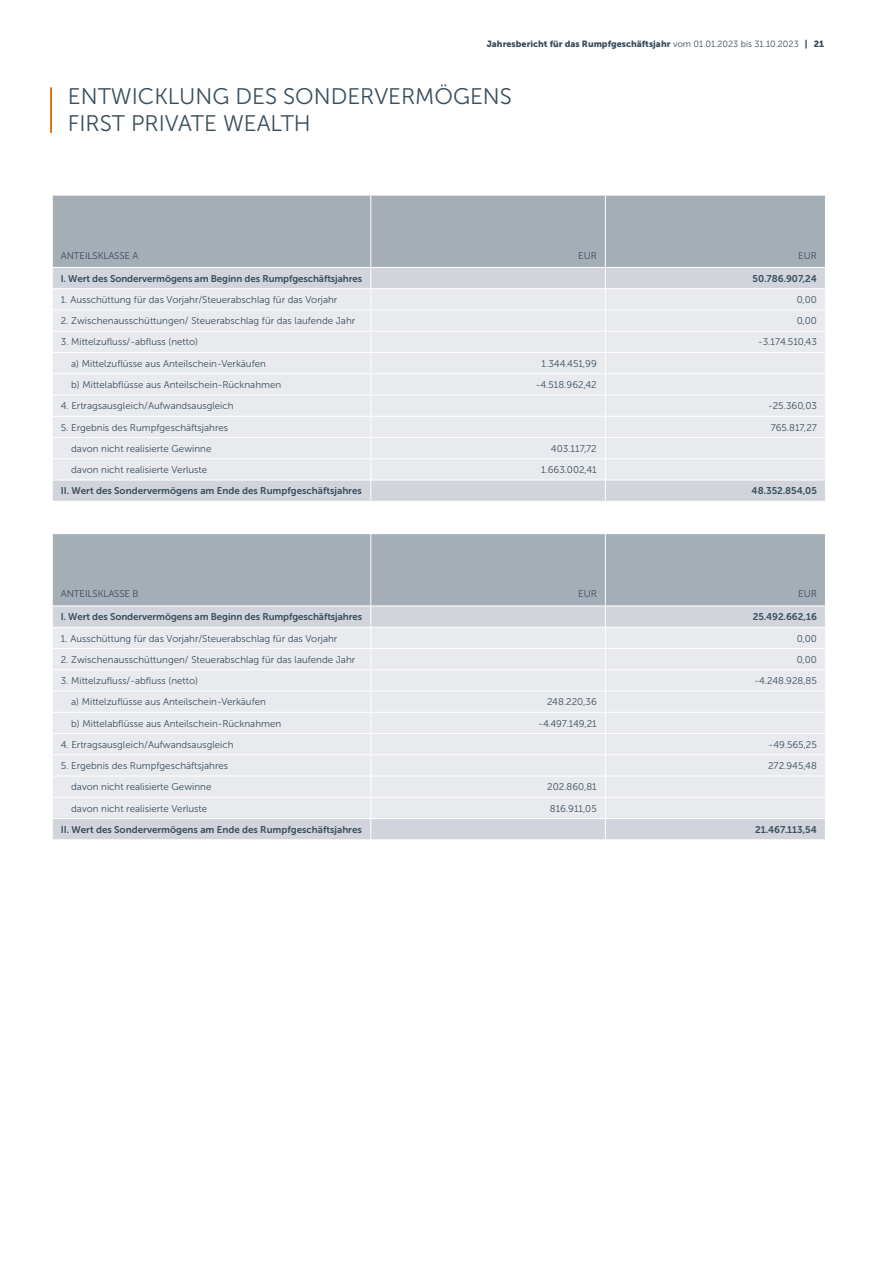
<style>
.page{position:relative;width:893px;height:1263px;background:#fff}
.page>*{position:absolute;margin:0;border:0;box-sizing:border-box;transform-origin:0 0}
.t1{font:22.5px/27px "Museo Sans 300";color:#394d5c}
.t2{font:9.75px "Museo Sans 300";color:#394d5c}
.t3{font:9.75px "Museo Sans 700";color:#394d5c}
.t4{font:9px "Museo Sans 900";color:#394d5c}
.s1{font-family:"Museo Sans 300"}
</style>
<div class="page">
<hr style="left:50px;top:87px;width:2px;height:46px;background:#dc6b02">
<div style="left:53px;top:196px;width:772px;height:71px;background:#a5adb7"></div>
<div style="left:53px;top:268px;width:772px;height:233px;background:#d1d4db"></div>
<div style="left:53px;top:289px;width:772px;height:191px;background:#e8eaee"></div>
<hr style="left:52px;top:288px;width:319px;height:1px;background:#fff">
<hr style="left:371px;top:288px;width:234px;height:1px;background:#fff">
<hr style="left:371px;top:310px;width:234px;height:1px;background:#fff">
<hr style="left:371px;top:331px;width:234px;height:1px;background:#fff">
<hr style="left:371px;top:352px;width:234px;height:1px;background:#fff">
<hr style="left:371px;top:373px;width:234px;height:1px;background:#fff">
<hr style="left:371px;top:395px;width:234px;height:1px;background:#fff">
<hr style="left:371px;top:416px;width:234px;height:1px;background:#fff">
<hr style="left:371px;top:437px;width:234px;height:1px;background:#fff">
<hr style="left:371px;top:458px;width:234px;height:1px;background:#fff">
<hr style="left:371px;top:480px;width:234px;height:1px;background:#fff">
<hr style="left:53px;top:310px;width:317px;height:1px;background:#fff">
<hr style="left:53px;top:331px;width:317px;height:1px;background:#fff">
<hr style="left:53px;top:352px;width:317px;height:1px;background:#fff">
<hr style="left:53px;top:373px;width:317px;height:1px;background:#fff">
<hr style="left:53px;top:395px;width:317px;height:1px;background:#fff">
<hr style="left:53px;top:416px;width:317px;height:1px;background:#fff">
<hr style="left:53px;top:437px;width:317px;height:1px;background:#fff">
<hr style="left:53px;top:458px;width:317px;height:1px;background:#fff">
<hr style="left:53px;top:480px;width:317px;height:1px;background:#fff">
<hr style="left:605px;top:310px;width:220px;height:1px;background:#fff">
<hr style="left:605px;top:331px;width:220px;height:1px;background:#fff">
<hr style="left:605px;top:352px;width:220px;height:1px;background:#fff">
<hr style="left:605px;top:373px;width:220px;height:1px;background:#fff">
<hr style="left:605px;top:395px;width:220px;height:1px;background:#fff">
<hr style="left:605px;top:416px;width:220px;height:1px;background:#fff">
<hr style="left:605px;top:437px;width:220px;height:1px;background:#fff">
<hr style="left:605px;top:458px;width:220px;height:1px;background:#fff">
<hr style="left:605px;top:480px;width:220px;height:1px;background:#fff">
<hr style="left:605px;top:288px;width:221px;height:1px;background:#fff">
<hr style="left:370px;top:196px;width:1px;height:71px;background:#fff">
<svg style="left:370px;top:268px;width:1px;height:233px"></svg>
<hr style="left:605px;top:196px;width:1px;height:71px;background:#fff">
<svg style="left:605px;top:268px;width:1px;height:233px"></svg>
<div style="left:53px;top:534px;width:772px;height:72px;background:#a5adb7"></div>
<div style="left:53px;top:607px;width:772px;height:232px;background:#d1d4db"></div>
<div style="left:53px;top:628px;width:772px;height:190px;background:#e8eaee"></div>
<hr style="left:52px;top:627px;width:319px;height:1px;background:#fff">
<hr style="left:371px;top:627px;width:234px;height:1px;background:#fff">
<hr style="left:371px;top:648px;width:234px;height:1px;background:#fff">
<hr style="left:371px;top:669px;width:234px;height:1px;background:#fff">
<hr style="left:371px;top:691px;width:234px;height:1px;background:#fff">
<hr style="left:371px;top:712px;width:234px;height:1px;background:#fff">
<hr style="left:371px;top:733px;width:234px;height:1px;background:#fff">
<hr style="left:371px;top:754px;width:234px;height:1px;background:#fff">
<hr style="left:371px;top:776px;width:234px;height:1px;background:#fff">
<hr style="left:371px;top:797px;width:234px;height:1px;background:#fff">
<hr style="left:371px;top:818px;width:234px;height:1px;background:#fff">
<hr style="left:53px;top:648px;width:317px;height:1px;background:#fff">
<hr style="left:53px;top:669px;width:317px;height:1px;background:#fff">
<hr style="left:53px;top:691px;width:317px;height:1px;background:#fff">
<hr style="left:53px;top:712px;width:317px;height:1px;background:#fff">
<hr style="left:53px;top:733px;width:317px;height:1px;background:#fff">
<hr style="left:53px;top:754px;width:317px;height:1px;background:#fff">
<hr style="left:53px;top:776px;width:317px;height:1px;background:#fff">
<hr style="left:53px;top:797px;width:317px;height:1px;background:#fff">
<hr style="left:53px;top:818px;width:317px;height:1px;background:#fff">
<hr style="left:605px;top:648px;width:220px;height:1px;background:#fff">
<hr style="left:605px;top:669px;width:220px;height:1px;background:#fff">
<hr style="left:605px;top:691px;width:220px;height:1px;background:#fff">
<hr style="left:605px;top:712px;width:220px;height:1px;background:#fff">
<hr style="left:605px;top:733px;width:220px;height:1px;background:#fff">
<hr style="left:605px;top:754px;width:220px;height:1px;background:#fff">
<hr style="left:605px;top:776px;width:220px;height:1px;background:#fff">
<hr style="left:605px;top:797px;width:220px;height:1px;background:#fff">
<hr style="left:605px;top:818px;width:220px;height:1px;background:#fff">
<hr style="left:605px;top:627px;width:221px;height:1px;background:#fff">
<hr style="left:370px;top:534px;width:1px;height:72px;background:#fff">
<svg style="left:370px;top:606px;width:1px;height:233px"></svg>
<hr style="left:605px;top:534px;width:1px;height:72px;background:#fff">
<svg style="left:605px;top:606px;width:1px;height:233px"></svg>
<p class="t4" style="left:487px;top:39px;width:339px">Jahresbericht für das Rumpfgeschäftsjahr <span class="s1">vom 01.01.2023 bis 31.10.2023</span> | 21</p>
<h1 class="t1" style="left:68px;top:83px;width:446px">ENTWICKLUNG DES SONDERVERMÖGENS<br>FIRST PRIVATE WEALTH</h1>
<p class="t2" style="left:61px;top:250px;width:79px">ANTEILSKLASSE A</p>
<p class="t2" style="left:578px;top:250px;width:20px">EUR</p>
<p class="t2" style="left:798px;top:250px;width:20px">EUR</p>
<p class="t3" style="left:61px;top:273px;width:303px">I. Wert des Sondervermögens am Beginn des Rumpfgeschäftsjahres</p>
<p class="t3" style="left:752px;top:273px;width:66px">50.786.907,24</p>
<p class="t2" style="left:61px;top:294px;width:278px">1. Ausschüttung für das Vorjahr/Steuerabschlag für das Vorjahr</p>
<p class="t2" style="left:797px;top:294px;width:22px">0,00</p>
<p class="t2" style="left:61px;top:316px;width:296px">2. Zwischenausschüttungen/ Steuerabschlag für das laufende Jahr</p>
<p class="t2" style="left:797px;top:316px;width:22px">0,00</p>
<p class="t2" style="left:61px;top:337px;width:139px">3. Mittelzufluss/-abfluss (netto)</p>
<p class="t2" style="left:758px;top:337px;width:60px">-3.174.510,43</p>
<p class="t2" style="left:71px;top:358px;width:196px">a) Mittelzuflüsse aus Anteilschein-Verkäufen</p>
<p class="t2" style="left:542px;top:358px;width:57px">1.344.451,99</p>
<p class="t2" style="left:71px;top:379px;width:212px">b) Mittelabflüsse aus Anteilschein-Rücknahmen</p>
<p class="t2" style="left:536px;top:379px;width:63px">-4.518.962,42</p>
<p class="t2" style="left:61px;top:401px;width:174px">4. Ertragsausgleich/Aufwandsausgleich</p>
<p class="t2" style="left:768px;top:401px;width:50px">-25.360,03</p>
<p class="t2" style="left:61px;top:422px;width:169px">5. Ergebnis des Rumpfgeschäftsjahres</p>
<p class="t2" style="left:771px;top:422px;width:48px">765.817,27</p>
<p class="t2" style="left:71px;top:443px;width:142px">davon nicht realisierte Gewinne</p>
<p class="t2" style="left:551px;top:443px;width:47px">403.117,72</p>
<p class="t2" style="left:71px;top:464px;width:138px">davon nicht realisierte Verluste</p>
<p class="t2" style="left:541px;top:464px;width:57px">1.663.002,41</p>
<p class="t3" style="left:61px;top:485px;width:303px">II. Wert des Sondervermögens am Ende des Rumpfgeschäftsjahres</p>
<p class="t3" style="left:752px;top:485px;width:67px">48.352.854,05</p>
<p class="t2" style="left:61px;top:589px;width:79px">ANTEILSKLASSE B</p>
<p class="t2" style="left:578px;top:589px;width:20px">EUR</p>
<p class="t2" style="left:798px;top:589px;width:20px">EUR</p>
<p class="t3" style="left:61px;top:611px;width:303px">I. Wert des Sondervermögens am Beginn des Rumpfgeschäftsjahres</p>
<p class="t3" style="left:753px;top:611px;width:66px">25.492.662,16</p>
<p class="t2" style="left:61px;top:633px;width:278px">1. Ausschüttung für das Vorjahr/Steuerabschlag für das Vorjahr</p>
<p class="t2" style="left:797px;top:633px;width:22px">0,00</p>
<p class="t2" style="left:61px;top:654px;width:296px">2. Zwischenausschüttungen/ Steuerabschlag für das laufende Jahr</p>
<p class="t2" style="left:797px;top:654px;width:22px">0,00</p>
<p class="t2" style="left:61px;top:675px;width:139px">3. Mittelzufluss/-abfluss (netto)</p>
<p class="t2" style="left:754px;top:675px;width:64px">-4.248.928,85</p>
<p class="t2" style="left:71px;top:697px;width:196px">a) Mittelzuflüsse aus Anteilschein-Verkäufen</p>
<p class="t2" style="left:547px;top:697px;width:51px">248.220,36</p>
<p class="t2" style="left:71px;top:718px;width:212px">b) Mittelabflüsse aus Anteilschein-Rücknahmen</p>
<p class="t2" style="left:538px;top:718px;width:60px">-4.497.149,21</p>
<p class="t2" style="left:61px;top:739px;width:174px">4. Ertragsausgleich/Aufwandsausgleich</p>
<p class="t2" style="left:769px;top:739px;width:50px">-49.565,25</p>
<p class="t2" style="left:61px;top:760px;width:169px">5. Ergebnis des Rumpfgeschäftsjahres</p>
<p class="t2" style="left:768px;top:760px;width:50px">272.945,48</p>
<p class="t2" style="left:71px;top:782px;width:142px">davon nicht realisierte Gewinne</p>
<p class="t2" style="left:547px;top:782px;width:51px">202.860,81</p>
<p class="t2" style="left:71px;top:803px;width:138px">davon nicht realisierte Verluste</p>
<p class="t2" style="left:550px;top:803px;width:48px">816.911,05</p>
<p class="t3" style="left:61px;top:824px;width:303px">II. Wert des Sondervermögens am Ende des Rumpfgeschäftsjahres</p>
<p class="t3" style="left:755px;top:824px;width:63px">21.467.113,54</p>
</div>
